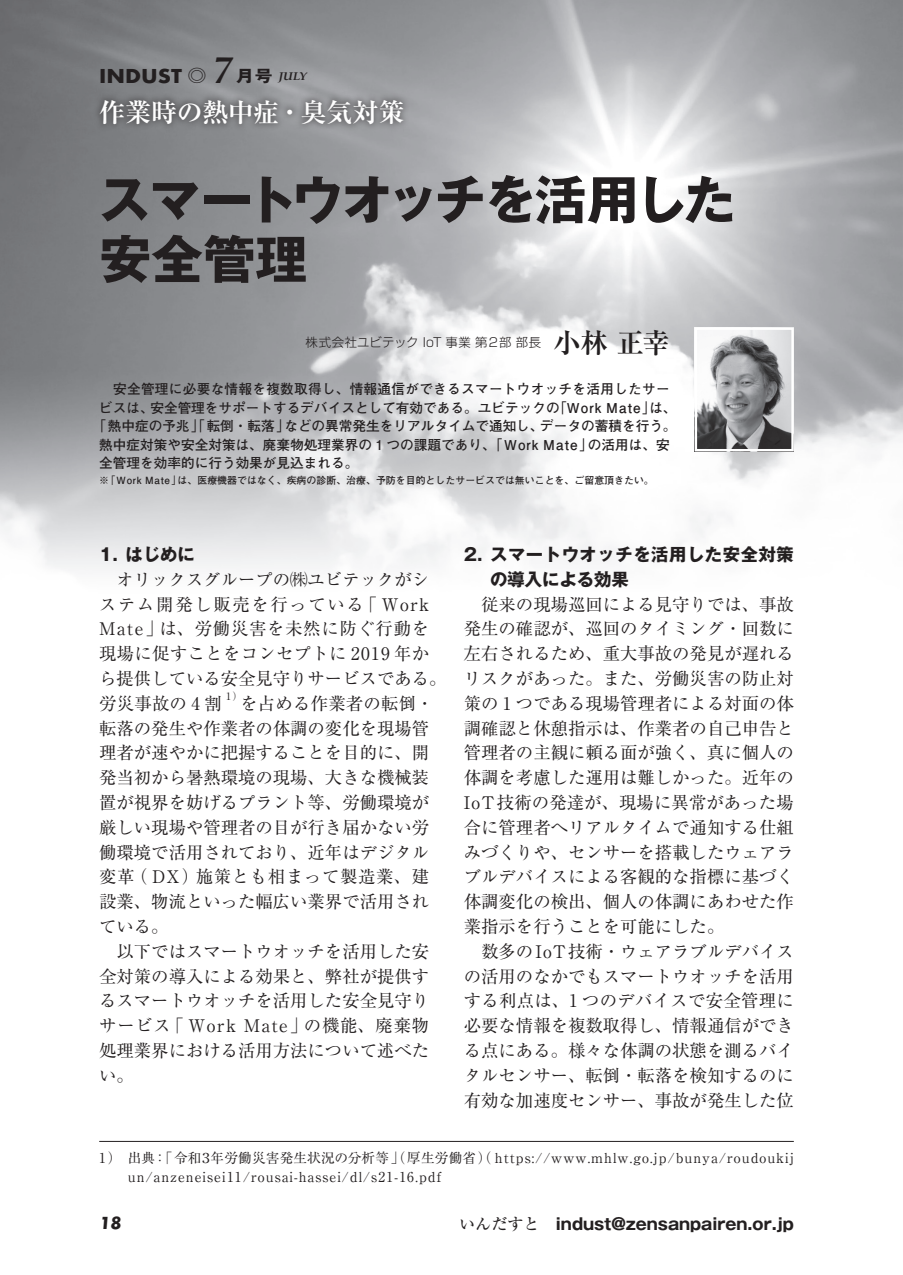
<style>
.page{position:relative;width:903px;height:1275px;background:#fff}
.page>*{position:absolute;margin:0;border:0;box-sizing:border-box;transform-origin:0 0}
.特集_タイトル{font:700 52.15px "Gothic MB101 Pro";letter-spacing:-.055em;color:#231f20}
.特集_タイトル-2{font:700 52.15px "Gothic MB101 Pro";letter-spacing:-.035em;color:#231f20}
.t1{font:700 26.07px "Ryumin Pro";color:#fff}
.t2{font:700 18.55px "Futura";color:#231f20;scale:1.1 1}
.本文_基本14Q_20H{font:17.32px/24.8px "Ryumin Pro";color:#231f20;text-align:justify}
.本文_基本14Q_20H-2{font:17.32px/24.8px "Ryumin Pro";letter-spacing:.02em;color:#231f20}
.本文_基本14Q_20H-3{font:700 17.32px/24.8px "Gothic MB101 Pro";letter-spacing:.03em;color:#231f20}
.t3{font:700 16.1px "Gothic MB101 Pro";color:#231f20}
.t4{font:700 16.1px "Futura Std";color:#231f20}
.リード_11Q_15H_太ゴ{font:700 13.65px "Futo Go B101 Pro";color:#231f20}
.脚注{font:13.65px/18.6px "Ryumin Pro";letter-spacing:.075em;color:#231f20}
.リード_11Q_15H_太ゴ-2{font:700 13.65px "Futo Go B101 Pro";letter-spacing:.02em;color:#231f20}
.t5{font:300 12.42px "Shin Go Pro";letter-spacing:.01em;color:#231f20}
.t6{font:italic 700 11.2px "Palatino Linotype";color:#231f20;scale:1.1 1}
.本文_基本14Q_20H-4{font:10.15px "Ryumin Pro";color:#231f20}
.リード_11Q_15H_太ゴ-3{font:700 9.97px "Futo Go B101 Pro";color:#231f20}
.s1{font-family:"Gothic MB101 Pro";font-weight:400;font-size:17.32px}
.s2{font-family:"Palatino";font-style:italic;font-size:37.27px}
.s3{font-family:"Gothic MB101 Pro";font-style:normal;font-size:16.1px}
.s4{font-family:"Ryumin Pro";font-weight:700;font-size:27.3px}
.s5{font-family:"Ryumin Pro";font-weight:500}
</style>
<div class="page">
<img style="left:0;top:0;width:903px;height:570px">
<div style="left:92px;top:92px;width:318px;height:40px;background:#231f20;opacity:.4"></div>
<img style="left:697px;top:330px;width:94px;height:118px">
<div style="left:694px;top:327px;width:100px;height:124px;border:2px solid #fff"></div>
<hr style="left:99px;top:1141px;width:695px;height:1px;background:#231f20">
<p class="t2" style="left:99px;top:62px;width:122px">INDUST <span class="s1">◎</span> <span class="s2">7</span></p>
<p class="t6" style="left:236px;top:68px;width:66px"><span class="s3">月号</span> JULY</p>
<p class="t1" style="left:99px;top:92px;width:307px">作業時の熱中症・臭気対策</p>
<p class="特集_タイトル" style="left:98px;top:156px;width:639px">スマートウオッチを活用した</p>
<p class="特集_タイトル-2" style="left:99px;top:216px;width:210px">安全管理</p>
<p class="t5" style="left:305px;top:332px;width:366px">株式会社ユビテック IoT 事業 第２部 部長　<span class="s4">小林 正幸</span></p>
<p class="リード_11Q_15H_太ゴ-2" style="left:99px;top:378px;width:572px">　安全管理に必要な情報を複数取得し、情報通信ができるスマートウオッチを活用したサー</p>
<p class="リード_11Q_15H_太ゴ" style="left:99px;top:396px;width:579px">ビスは、安全管理をサポートするデバイスとして有効である。ユビテックの「Work Mate」は、</p>
<p class="リード_11Q_15H_太ゴ" style="left:92px;top:415px;width:586px">「熱中症の予兆」「転倒・転落」などの異常発生をリアルタイムで通知し、データの蓄積を行う。</p>
<p class="リード_11Q_15H_太ゴ" style="left:99px;top:434px;width:572px">熱中症対策や安全対策は、廃棄物処理業界の 1 つの課題であり、「Work Mate」の活用は、安</p>
<p class="リード_11Q_15H_太ゴ" style="left:99px;top:452px;width:261px">全管理を効率的に行う効果が見込まれる。</p>
<p class="リード_11Q_15H_太ゴ-3" style="left:99px;top:472px;width:556px">※「Work Mate」は、医療機器ではなく、疾病の診断、治療、予防を目的としたサービスでは無いことを、ご留意頂きたい。</p>
<p class="本文_基本14Q_20H-3" style="left:99px;top:540px;width:97px">1．はじめに</p>
<p class="本文_基本14Q_20H-2" style="left:99px;top:566px;width:349px">　オリックスグループの㈱ユビテックがシステム開発し販売を行っている「 Work<br>Mate」は、労働災害を未然に防ぐ行動を現場に促すことをコンセプトに 2019 年から提供している安全見守りサービスである。労災事故の 4 割</p>
<p class="本文_基本14Q_20H-4" style="left:226px;top:688px;width:18px">1）</p>
<p class="本文_基本14Q_20H" style="left:99px;top:690px;width:336px;text-align:left;text-indent:141px">を占める作業者の転倒・転落の発生や作業者の体調の変化を現場管理者が速やかに把握することを目的に、開発当初から暑熱環境の現場、大きな機械装置が視界を妨げるプラント等、労働環境が厳しい現場や管理者の目が行き届かない労働環境で活用されており、近年はデジタル変革（ DX）施策とも相まって製造業、建設業、物流といった幅広い業界で活用されている。</p>
<p class="本文_基本14Q_20H" style="left:99px;top:938px;width:331px">　以下ではスマートウオッチを活用した安全対策の導入による効果と、弊社が提供するスマートウオッチを活用した安全見守りサービス「 Work Mate」の機能、廃棄物処理業界における活用方法について述べたい。</p>
<p class="本文_基本14Q_20H-3" style="left:490px;top:540px;width:305px;text-indent:-26px">2．スマートウオッチを活用した安全対策の導入による効果</p>
<p class="本文_基本14Q_20H" style="left:464px;top:590px;width:331px">　従来の現場巡回による見守りでは、事故発生の確認が、巡回のタイミング・回数に左右されるため、重大事故の発見が遅れるリスクがあった。また、労働災害の防止対策の 1 つである現場管理者による対面の体調確認と休憩指示は、作業者の自己申告と管理者の主観に頼る面が強く、真に個人の体調を考慮した運用は難しかった。近年のIoT技術の発達が、現場に異常があった場合に管理者へリアルタイムで通知する仕組みづくりや、センサーを搭載したウェアラブルデバイスによる客観的な指標に基づく体調変化の検出、個人の体調にあわせた作業指示を行うことを可能にした。</p>
<p class="本文_基本14Q_20H" style="left:464px;top:938px;width:331px">　数多のIoT技術・ウェアラブルデバイスの活用のなかでもスマートウオッチを活用する利点は、1 つのデバイスで安全管理に必要な情報を複数取得し、情報通信ができる点にある。様々な体調の状態を測るバイタルセンサー、転倒・転落を検知するのに有効な加速度センサー、事故が発生した位</p>
<p class="脚注" style="left:128px;top:1148px;width:667px;text-indent:-29px">1）　出典：「令和３年労働災害発生状況の分析等」（厚生労働省）（ https://www.mhlw.go.jp/bunya/roudoukij un/anzeneisei11/rousai-hassei/dl/s21-16.pdf</p>
<p class="t4" style="left:99px;top:1212px;width:25px">18</p>
<p class="t3" style="left:459px;top:1210px;width:336px"><span class="s5">いんだすと</span>　indust@zensanpairen.or.jp</p>
</div>
